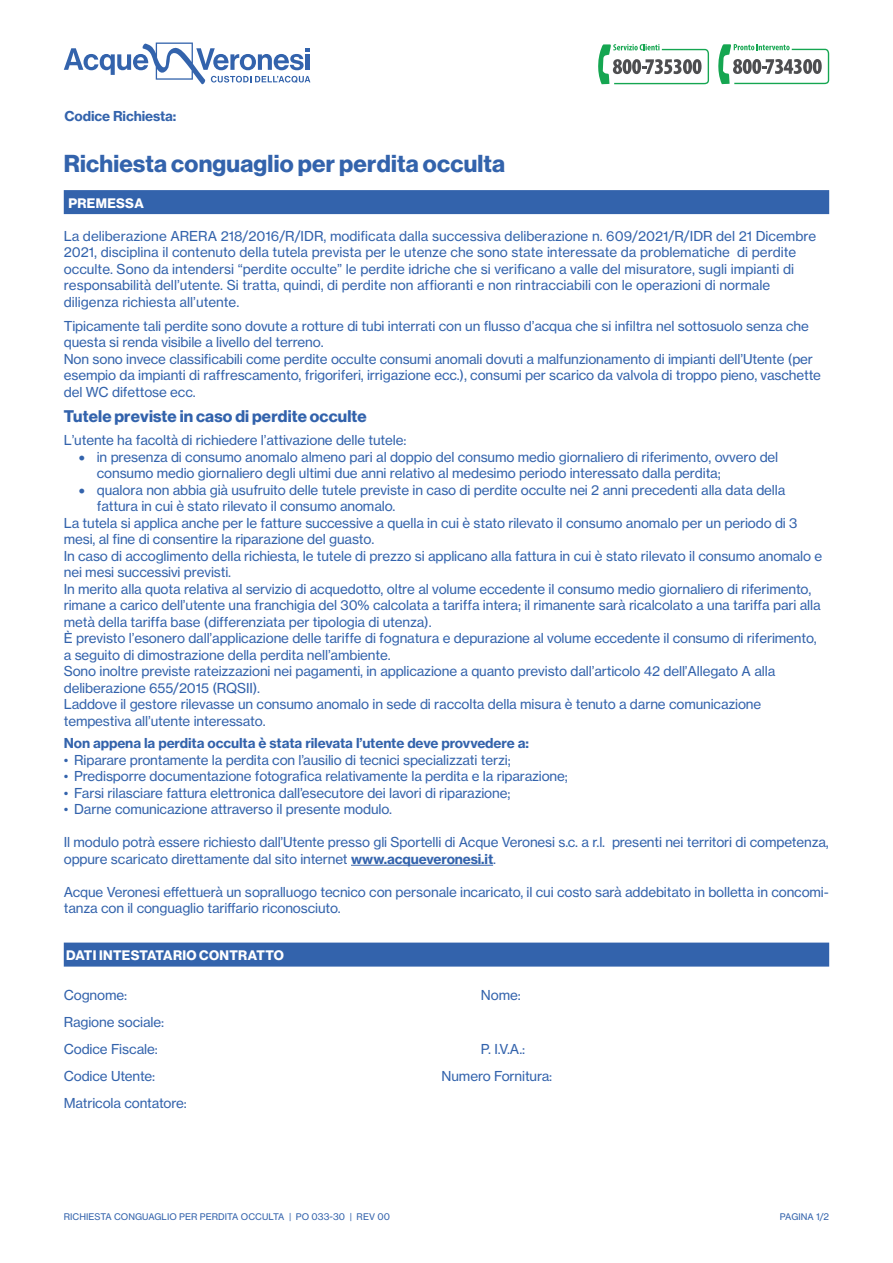
<style>
.page{position:relative;width:893px;height:1263px;background:#fff}
.page>*{position:absolute;margin:0;border:0;box-sizing:border-box;transform-origin:0 0}
.t1{font:24px "N Haas Grotesk DS Pro 75 Bd";letter-spacing:.01em;color:#3363ac}
.t2{font:16.5px "N Haas Grotesk DS Pro 75 Bd";letter-spacing:.01em;color:#3363ac}
.t3{font:13.5px/16.5px "N Haas Grotesk TX Pro 55 Rg";letter-spacing:-.01em;color:#3363ac}
.t4{font:13.5px "N Haas Grotesk TX Pro 75 Bd";letter-spacing:-.01em;color:#3363ac}
.t5{font:13.5px "N Haas Grotesk DS Pro 75 Bd";letter-spacing:.025em;color:#fff}
.t6{font:9px "N Haas Grotesk TX Pro 55 Rg";letter-spacing:.005em;color:#3363ac}
.s1{font-family:"N Haas Grotesk TX Pro 75 Bd"}
</style>
<div class="page">
<div style="left:64px;top:190px;width:765px;height:24px;background:#3363ac"></div>
<hr style="left:351px;top:865px;width:142px;height:1px;background:#3363ac">
<div style="left:64px;top:942px;width:765px;height:24px;background:#3363ac"></div>
<svg style="left:64px;top:43px;width:246px;height:42px"></svg>
<svg style="left:598px;top:44px;width:111px;height:40px"></svg>
<svg style="left:718px;top:44px;width:111px;height:40px"></svg>
<p class="t4" style="left:65px;top:108px;width:113px">Codice Richiesta:</p>
<h1 class="t1" style="left:64px;top:149px;width:443px">Richiesta conguaglio per perdita occulta</h1>
<p class="t5" style="left:68px;top:195px;width:77px">PREMESSA</p>
<p class="t3" style="left:64px;top:227px;width:754px">La deliberazione ARERA 218/2016/R/IDR, modificata dalla successiva deliberazione n. 609/2021/R/IDR del 21 Dicembre 2021, disciplina il contenuto della tutela prevista per le utenze che sono state interessate da problematiche di perdite occulte. Sono da intendersi “perdite occulte” le perdite idriche che si verificano a valle del misuratore, sugli impianti di responsabilità dell’utente. Si tratta, quindi, di perdite non affioranti e non rintracciabili con le operazioni di normale diligenza richiesta all’utente.</p>
<p class="t3" style="left:64px;top:317px;width:759px">Tipicamente tali perdite sono dovute a rotture di tubi interrati con un flusso d’acqua che si infiltra nel sottosuolo senza che questa si renda visibile a livello del terreno.<br>Non sono invece classificabili come perdite occulte consumi anomali dovuti a malfunzionamento di impianti dell’Utente (per esempio da impianti di raffrescamento, frigoriferi, irrigazione ecc.), consumi per scarico da valvola di troppo pieno, vaschette del WC difettose ecc.</p>
<p class="t2" style="left:64px;top:407px;width:305px">Tutele previste in caso di perdite occulte</p>
<p class="t3" style="left:64px;top:432px;width:344px">L’utente ha facoltà di richiedere l’attivazione delle tutele:</p>
<p class="t3" style="left:97px;top:449px;width:683px;text-indent:-18px">• in presenza di consumo anomalo almeno pari al doppio del consumo medio giornaliero di riferimento, ovvero del consumo medio giornaliero degli ultimi due anni relativo al medesimo periodo interessato dalla perdita;</p>
<p class="t3" style="left:79px;top:482px;width:708px">• qualora non abbia già usufruito delle tutele previste in caso di perdite occulte nei 2 anni precedenti alla data della</p>
<p class="t3" style="left:97px;top:498px;width:300px">fattura in cui è stato rilevato il consumo anomalo.</p>
<p class="t3" style="left:64px;top:515px;width:735px">La tutela si applica anche per le fatture successive a quella in cui è stato rilevato il consumo anomalo per un periodo di 3</p>
<p class="t3" style="left:64px;top:531px;width:312px">mesi, al fine di consentire la riparazione del guasto.</p>
<p class="t3" style="left:64px;top:548px;width:760px">In caso di accoglimento della richiesta, le tutele di prezzo si applicano alla fattura in cui è stato rilevato il consumo anomalo e</p>
<p class="t3" style="left:64px;top:564px;width:169px">nei mesi successivi previsti.</p>
<p class="t3" style="left:64px;top:581px;width:749px">In merito alla quota relativa al servizio di acquedotto, oltre al volume eccedente il consumo medio giornaliero di riferimento,</p>
<p class="t3" style="left:64px;top:597px;width:758px">rimane a carico dell’utente una franchigia del 30% calcolata a tariffa intera; il rimanente sarà ricalcolato a una tariffa pari alla</p>
<p class="t3" style="left:64px;top:614px;width:369px">metà della tariffa base (differenziata per tipologia di utenza).</p>
<p class="t3" style="left:64px;top:630px;width:755px">È previsto l’esonero dall’applicazione delle tariffe di fognatura e depurazione al volume eccedente il consumo di riferimento,</p>
<p class="t3" style="left:64px;top:647px;width:328px">a seguito di dimostrazione della perdita nell’ambiente.</p>
<p class="t3" style="left:64px;top:663px;width:713px">Sono inoltre previste rateizzazioni nei pagamenti, in applicazione a quanto previsto dall’articolo 42 dell’Allegato A alla</p>
<p class="t3" style="left:64px;top:680px;width:198px">deliberazione 655/2015 (RQSII).</p>
<p class="t3" style="left:64px;top:696px;width:699px">Laddove il gestore rilevasse un consumo anomalo in sede di raccolta della misura è tenuto a darne comunicazione</p>
<p class="t3" style="left:64px;top:713px;width:203px">tempestiva all’utente interessato.</p>
<p class="t4" style="left:64px;top:735px;width:467px">Non appena la perdita occulta è stata rilevata l’utente deve provvedere a:</p>
<p class="t3" style="left:64px;top:752px;width:448px">• Riparare prontamente la perdita con l’ausilio di tecnici specializzati terzi;</p>
<p class="t3" style="left:64px;top:768px;width:506px">• Predisporre documentazione fotografica relativamente la perdita e la riparazione;</p>
<p class="t3" style="left:64px;top:785px;width:448px">• Farsi rilasciare fattura elettronica dall’esecutore dei lavori di riparazione;</p>
<p class="t3" style="left:64px;top:801px;width:330px">• Darne comunicazione attraverso il presente modulo.</p>
<p class="t3" style="left:64px;top:834px;width:766px">Il modulo potrà essere richiesto dall’Utente presso gli Sportelli di Acque Veronesi s.c. a r.l. presenti nei territori di competenza, oppure scaricato direttamente dal sito internet <span class="s1">www.acqueveronesi.it</span>.</p>
<p class="t3" style="left:64px;top:884px;width:766px">Acque Veronesi effettuerà un sopralluogo tecnico con personale incaricato, il cui costo sarà addebitato in bolletta in concomi&shy;tanza con il conguaglio tariffario riconosciuto.</p>
<p class="t5" style="left:66px;top:947px;width:219px">DATI INTESTATARIO CONTRATTO</p>
<p class="t3" style="left:64px;top:986px;width:65px">Cognome:</p>
<p class="t3" style="left:481px;top:986px;width:41px">Nome:</p>
<p class="t3" style="left:64px;top:1013px;width:102px">Ragione sociale:</p>
<p class="t3" style="left:64px;top:1040px;width:96px">Codice Fiscale:</p>
<p class="t3" style="left:481px;top:1040px;width:46px">P. I.V.A.:</p>
<p class="t3" style="left:64px;top:1067px;width:93px">Codice Utente:</p>
<p class="t3" style="left:442px;top:1067px;width:112px">Numero Fornitura:</p>
<p class="t3" style="left:64px;top:1094px;width:125px">Matricola contatore:</p>
<p class="t6" style="left:64px;top:1212px;width:328px">RICHIESTA CONGUAGLIO PER PERDITA OCCULTA | PO 033-30 | REV 00</p>
<p class="t6" style="left:780px;top:1212px;width:51px">PAGINA 1/2</p>
</div>
